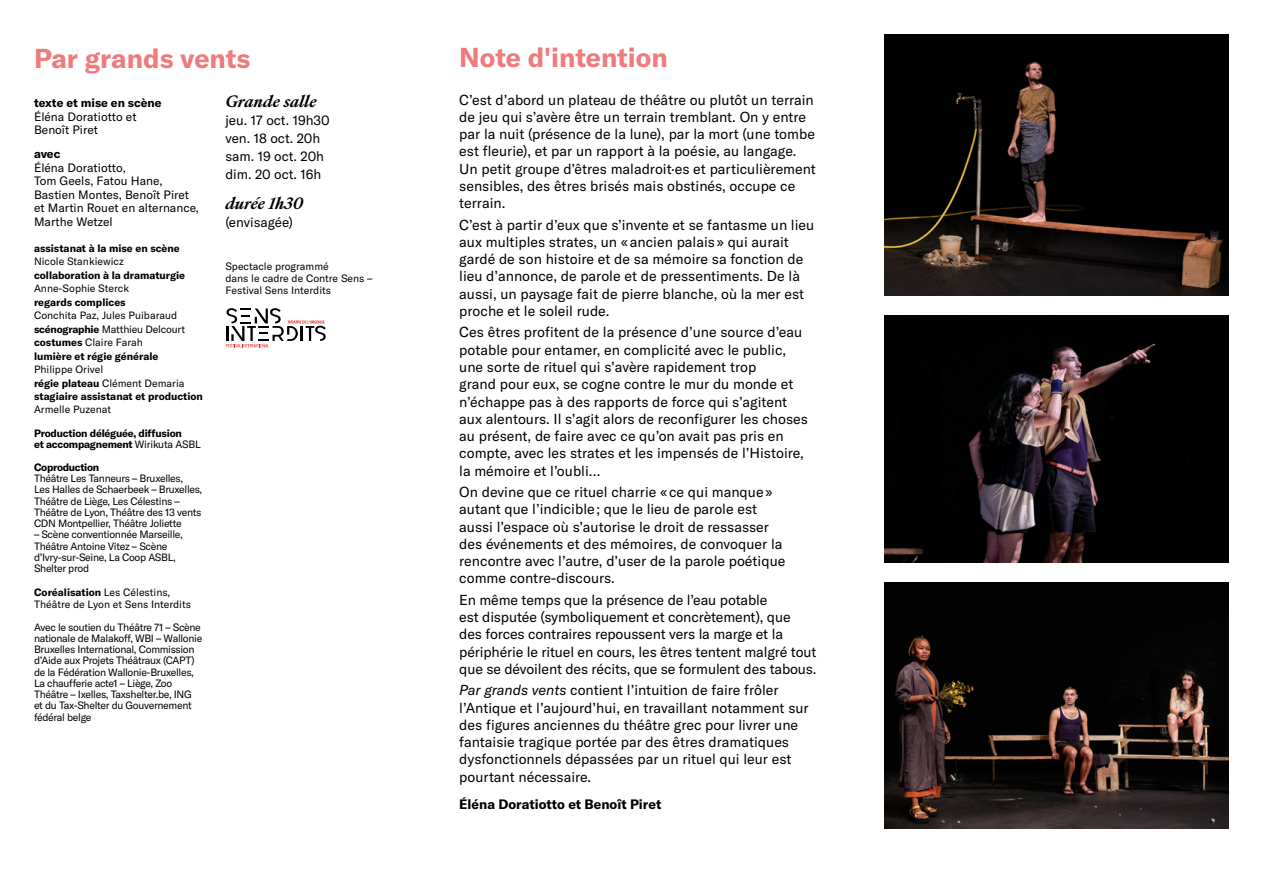
<style>
.page{position:relative;width:1263px;height:893px;background:#fff}
.page>*{position:absolute;margin:0;border:0;box-sizing:border-box;transform-origin:0 0}
.t1{font:700 27px "GT America";color:#f07b7d}
.t2{font:italic 700 15px "Sang Bleu Republic";color:#000}
.t3{font:14.25px/17.2px "GT America";color:#000}
.t4{font:13.5px/18px "GT America";color:#000}
.t5{font:700 13.5px "GT America";color:#000}
.t6{font:12px/13.5px "GT America";color:#000}
.t7{font:700 12px "GT America";color:#000}
.t8{font:10.5px/11.2px "GT America";letter-spacing:-.03em;color:#000}
.t9{font:10.5px/13.5px "GT America";color:#000}
.t10{font:700 10.5px/13.5px "GT America";letter-spacing:-.005em;color:#000}
.t11{font:700 10.5px "GT America";letter-spacing:-.03em;color:#000}
.s1{font-weight:700}
.s2{font-weight:400}
.s3{font-style:italic}
</style>
<div class="page">
<img style="left:884px;top:34px;width:345px;height:261px">
<img style="left:884px;top:316px;width:345px;height:246px">
<img style="left:884px;top:582px;width:345px;height:247px">
<svg style="left:226px;top:308px;width:100px;height:39px"></svg>
<h1 class="t1" style="left:34px;top:42px;width:218px">Par grands vents</h1>
<p class="t2" style="left:225px;top:91px;width:93px">Grande salle</p>
<p class="t4" style="left:225px;top:111px;width:106px">jeu. 17 oct. 19h30 ven. 18 oct. 20h sam. 19 oct. 20h dim. 20 oct. 16h</p>
<p class="t2" style="left:225px;top:193px;width:79px">durée 1h30</p>
<p class="t4" style="left:225px;top:213px;width:69px">(envisagée)</p>
<p class="t9" style="left:225px;top:260px;width:149px;line-height:12px">Spectacle programmé<br>dans le cadre de Contre Sens –<br>Festival Sens Interdits</p>
<p class="t7" style="left:34px;top:95px;width:129px">texte et mise en scène</p>
<p class="t6" style="left:34px;top:110px;width:104px">Éléna Doratiotto et<br>Benoît Piret</p>
<p class="t7" style="left:34px;top:146px;width:28px">avec</p>
<p class="t6" style="left:34px;top:161px;width:167px">Éléna Doratiotto,<br>Tom Geels, Fatou Hane,<br>Bastien Montes, Benoît Piret et Martin Rouet en alternance,<br>Marthe Wetzel</p>
<p class="t10" style="left:34px;top:241px;width:147px">assistanat à la mise en scène</p>
<p class="t9" style="left:34px;top:255px;width:91px">Nicole Stankiewicz</p>
<p class="t10" style="left:34px;top:268px;width:153px">collaboration à la dramaturgie</p>
<p class="t9" style="left:34px;top:282px;width:96px">Anne-Sophie Sterck</p>
<p class="t10" style="left:34px;top:295px;width:93px">regards complices</p>
<p class="t9" style="left:34px;top:309px;width:153px">Conchita Paz, Jules Puibaraud <span class="s1">scénographie</span> Matthieu Delcourt <span class="s1">costumes</span> Claire Farah<br><span class="s1">lumière et régie générale</span></p>
<p class="t10" style="left:34px;top:363px;width:170px"><span class="s2">Philippe Orivel<br></span>régie plateau <span class="s2">Clément Demaria </span>stagiaire assistanat et production</p>
<p class="t9" style="left:34px;top:403px;width:79px">Armelle Puzenat</p>
<p class="t10" style="left:34px;top:428px;width:168px;line-height:11.2px">Production déléguée, diffusion<br>et accompagnement <span class="s2">Wirikuta ASBL</span></p>
<p class="t11" style="left:34px;top:461px;width:67px">Coproduction</p>
<p class="t8" style="left:34px;top:473px;width:170px">Théâtre Les Tanneurs – Bruxelles,<br>Les Halles de Schaerbeek – Bruxelles, Théâtre de Liège, Les Célestins – Théâtre de Lyon, Théâtre des 13 vents CDN Montpellier, Théâtre Joliette</p>
<p class="t8" style="left:34px;top:529px;width:150px">– Scène conventionnée Marseille,<br>Théâtre Antoine Vitez – Scène d’Ivry-sur-Seine, La Coop ASBL,<br>Shelter prod</p>
<p class="t9" style="left:34px;top:586px;width:158px;line-height:12px"><span class="s1">Coréalisation</span> Les Célestins,<br>Théâtre de Lyon et Sens Interdits</p>
<p class="t8" style="left:34px;top:621px;width:170px">Avec le soutien du Théâtre 71 – Scène nationale de Malakoff, WBI – Wallonie Bruxelles International, Commission d’Aide aux Projets Théâtraux (CAPT) de la Fédération Wallonie-Bruxelles, La chaufferie acte1 – Liège, Zoo Théâtre – Ixelles, Taxshelter.be, ING et du Tax-Shelter du Gouvernement fédéral belge</p>
<h1 class="t1" style="left:459px;top:40px;width:210px">Note d'intention</h1>
<p class="t3" style="left:459px;top:91px;width:358px">C’est d’abord un plateau de théâtre ou plutôt un terrain de jeu qui s’avère être un terrain tremblant. On y entre par la nuit (présence de la lune), par la mort (une tombe est fleurie), et par un rapport à la poésie, au langage.<br>Un petit groupe d’êtres maladroit·es et particulièrement sensibles, des êtres brisés mais obstinés, occupe ce terrain.</p>
<p class="t3" style="left:459px;top:216px;width:356px">C’est à partir d’eux que s’invente et se fantasme un lieu aux multiples strates, un « ancien palais » qui aurait gardé de son histoire et de sa mémoire sa fonction de lieu d’annonce, de parole et de pressentiments. De là aussi, un paysage fait de pierre blanche, où la mer est proche et le soleil rude.</p>
<p class="t3" style="left:459px;top:324px;width:350px">Ces êtres profitent de la présence d’une source d’eau potable pour entamer, en complicité avec le public, une sorte de rituel qui s’avère rapidement trop<br>grand pour eux, se cogne contre le mur du monde et n’échappe pas à des rapports de force qui s’agitent aux alentours. Il s’agit alors de reconfigurer les choses au présent, de faire avec ce qu’on avait pas pris en compte, avec les strates et les impensés de l’Histoire, la mémoire et l’oubli…</p>
<p class="t3" style="left:459px;top:483px;width:328px">On devine que ce rituel charrie « ce qui manque » autant que l’indicible ; que le lieu de parole est aussi l’espace où s’autorise le droit de ressasser des événements et des mémoires, de convoquer la rencontre avec l’autre, d’user de la parole poétique comme contre-discours.</p>
<p class="t3" style="left:459px;top:591px;width:359px">En même temps que la présence de l’eau potable<br>est disputée (symboliquement et concrètement), que des forces contraires repoussent vers la marge et la périphé rie le rituel en cours, les êtres tentent malgré tout que se dévoilent des récits, que se formulent des tabous.</p>
<p class="t3" style="left:459px;top:682px;width:351px"><span class="s3">Par grands vents</span> contient l’intuition de faire frôler l’Antique et l’aujourd’hui, en travaillant notamment sur des figures anciennes du théâtre grec pour livrer une fantaisie tragique portée par des êtres dramatiques dysfonctionnels dépassées par un rituel qui leur est pourtant nécessaire.</p>
<p class="t5" style="left:459px;top:796px;width:204px">Éléna Doratiotto et Benoît Piret</p>
</div>
